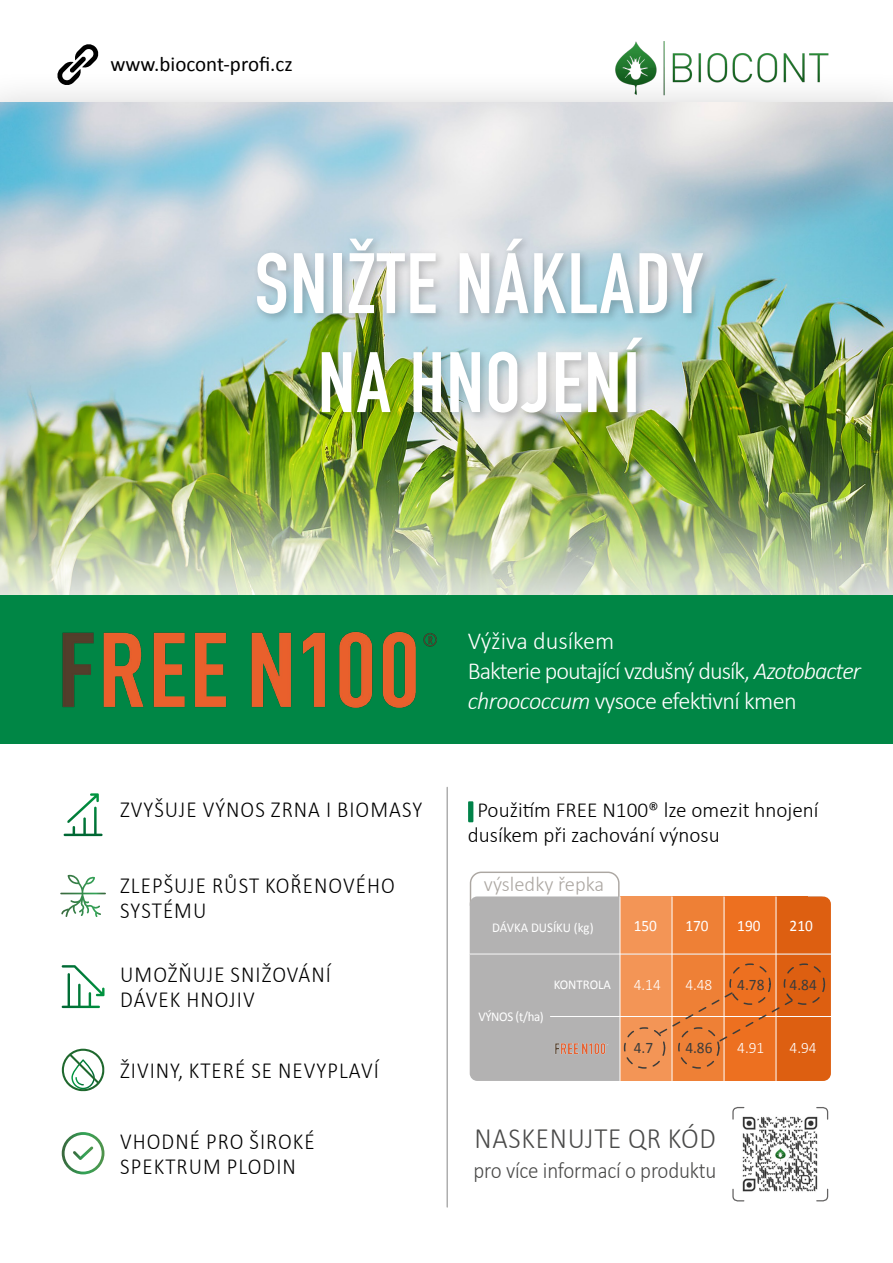
<style>
.page{position:relative;width:893px;height:1263px;background:#fff}
.page>*{position:absolute;margin:0;border:0;box-sizing:border-box;transform-origin:0 0}
.t1{font:700 84.15px/99px "DIN Condensed";letter-spacing:.02em;color:#fff;text-align:center}
.t2{font:300 29.7px "Calibri";letter-spacing:.03em;color:#4a4a49;scale:.91 1}
.t3{font:300 24.45px/30px "Calibri";letter-spacing:-.04em;color:#fff}
.t4{font:300 23.1px/25.2px "Calibri";letter-spacing:.05em;color:#000;scale:.91 1}
.t5{font:300 23.1px "Calibri";letter-spacing:-.01em;color:#4a4a49;scale:.91 1}
.t6{font:300 21.45px/25.2px "Calibri";color:#000}
.t7{font:21px "Calibri";color:#000}
.t8{font:300 20.85px "Calibri";color:#aca7a2}
.t9{font:300 16.05px "Calibri";color:#fff;scale:.96 1}
.t10{font:16.05px "Calibri";color:#3c3c3b;scale:.96 1}
.t11{font:16.05px "Calibri";color:#fff;scale:.96 1}
.t12{font:13.5px "Calibri";color:#fff;scale:.96 1}
.s1{font-style:italic}
</style>
<div class="page">
<svg style="left:61px;top:44px;width:37px;height:24px"></svg>
<img style="left:615px;top:41px;width:214px;height:27px">
<hr style="left:446px;top:787px;width:2px;height:420px;background:#aeaeae">
<svg style="left:469px;top:871px;width:151px;height:35px"></svg>
<div style="left:0;top:68px;width:893px;height:579px;background:#000;opacity:.25"></div>
<img style="left:0;top:103px;width:893px;height:492px">
<div style="left:0;top:595px;width:893px;height:149px;background:#008645"></div>
<img style="left:62px;top:631px;width:375px;height:77px">
<div style="left:252px;top:234px;width:462px;height:190px;background:#000;opacity:.22"></div>
<svg style="left:62px;top:1132px;width:42px;height:42px"></svg>
<svg style="left:62px;top:1049px;width:42px;height:42px"></svg>
<svg style="left:60px;top:875px;width:46px;height:42px"></svg>
<svg style="left:62px;top:965px;width:43px;height:43px"></svg>
<svg style="left:64px;top:793px;width:39px;height:43px"></svg>
<svg style="left:468px;top:801px;width:5px;height:21px"></svg>
<div style="left:470px;top:896px;width:358px;height:185px;background:#b3b2b2;border-radius:8px"></div>
<div style="left:620px;top:896px;width:52px;height:185px;background:#f39556"></div>
<div style="left:672px;top:896px;width:52px;height:185px;background:#ee8036"></div>
<div style="left:724px;top:896px;width:52px;height:185px;background:#ed7020"></div>
<div style="left:776px;top:896px;width:55px;height:185px;background:#dd5f11;border-radius:8px"></div>
<div style="left:776px;top:896px;width:32px;height:185px;background:#dd5f11"></div>
<hr style="left:470px;top:954px;width:361px;height:1px;background:#fff">
<hr style="left:550px;top:1016px;width:281px;height:1px;background:#fff">
<hr style="left:620px;top:896px;width:1px;height:185px;background:#fff">
<hr style="left:724px;top:896px;width:1px;height:185px;background:#fff">
<hr style="left:776px;top:896px;width:1px;height:185px;background:#fff">
<hr style="left:672px;top:896px;width:1px;height:185px;background:#fff">
<img style="left:555px;top:1043px;width:53px;height:11px">
<div style="left:729px;top:963px;width:42px;height:42px;border:1px dashed #3c3c3b;border-radius:50%"></div>
<div style="left:624px;top:1027px;width:41px;height:42px;border:1px dashed #3c3c3b;border-radius:50%"></div>
<svg style="left:657px;top:991px;width:136px;height:53px"></svg>
<div style="left:784px;top:963px;width:41px;height:42px;border:1px dashed #3c3c3b;border-radius:50%"></div>
<div style="left:678px;top:1027px;width:41px;height:42px;border:1px dashed #3c3c3b;border-radius:50%"></div>
<svg style="left:732px;top:1106px;width:97px;height:96px"></svg>
<p class="t7" style="left:110px;top:49px;width:184px">www.biocont-profi.cz</p>
<h1 class="t1" style="left:255px;top:234px;width:450px">SNIŽTE NÁKLADY<br>NA HNOJENÍ</h1>
<p class="t4" style="left:120px;top:796px;width:334px">ZVYŠUJE VÝNOS ZRNA I BIOMASY</p>
<p class="t4" style="left:120px;top:872px;width:303px">ZLEPŠUJE RŮST KOŘENOVÉHO<br>SYSTÉMU</p>
<p class="t4" style="left:120px;top:961px;width:233px">UMOŽŇUJE SNIŽOVÁNÍ<br>DÁVEK HNOJIV</p>
<p class="t4" style="left:120px;top:1057px;width:286px">ŽIVINY, KTERÉ SE NEVYPLAVÍ</p>
<p class="t4" style="left:120px;top:1129px;width:215px">VHODNÉ PRO ŠIROKÉ<br>SPEKTRUM PLODIN</p>
<p class="t3" style="left:468px;top:625px;width:395px">Výživa dusíkem<br>Bakterie poutající vzdušný dusík, <span class="s1">Azotobacter chroococcum</span> vysoce efektivní kmen</p>
<p class="t6" style="left:468px;top:797px;width:352px;text-indent:10px">Použitím FREE N100® lze omezit hnojení dusíkem při zachování výnosu</p>
<p class="t8" style="left:484px;top:871px;width:122px">výsledky řepka</p>
<p class="t12" style="left:492px;top:918px;width:107px">DÁVKA DUSÍKU (kg)</p>
<p class="t11" style="left:634px;top:914px;width:26px">150</p>
<p class="t11" style="left:685px;top:914px;width:26px">170</p>
<p class="t11" style="left:737px;top:914px;width:26px">190</p>
<p class="t11" style="left:790px;top:914px;width:26px">210</p>
<p class="t12" style="left:478px;top:1007px;width:70px">VÝNOS (t/ha)</p>
<p class="t12" style="left:554px;top:975px;width:61px">KONTROLA</p>
<p class="t9" style="left:634px;top:974px;width:30px">4.14</p>
<p class="t9" style="left:685px;top:974px;width:30px">4.48</p>
<p class="t10" style="left:737px;top:973px;width:30px">4.78</p>
<p class="t10" style="left:790px;top:973px;width:30px">4.84</p>
<p class="t10" style="left:634px;top:1036px;width:22px">4.7</p>
<p class="t10" style="left:685px;top:1036px;width:30px">4.86</p>
<p class="t9" style="left:737px;top:1037px;width:30px">4.91</p>
<p class="t9" style="left:790px;top:1037px;width:30px">4.94</p>
<p class="t2" style="left:474px;top:1119px;width:267px">NASKENUJTE QR KÓD</p>
<p class="t5" style="left:473px;top:1156px;width:268px">pro více informací o produktu</p>
</div>
